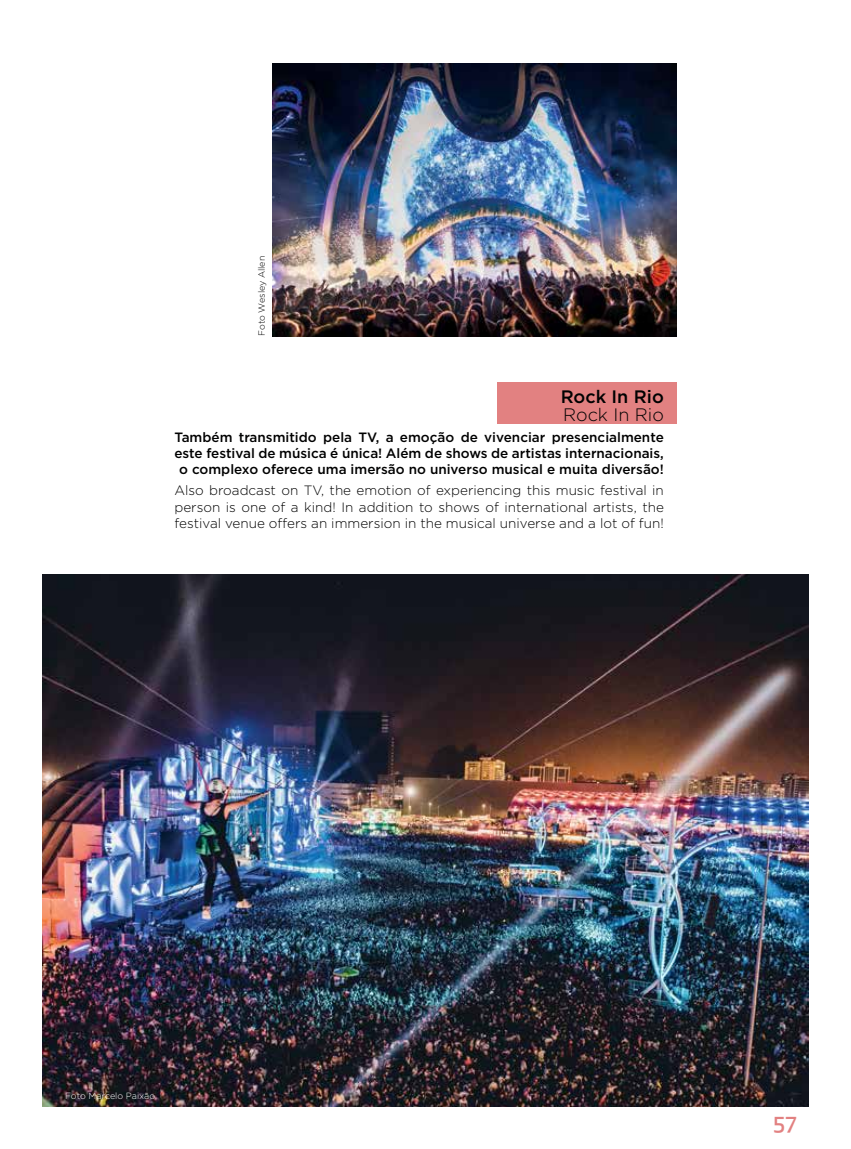
<style>
.page{position:relative;width:851px;height:1149px;background:#fff}
.page>*{position:absolute;margin:0;border:0;box-sizing:border-box;transform-origin:0 0}
.t1{font:500 21px "Apex New";color:#e28181}
.t2{font:500 18px "Gotham";color:#000101}
.t3{font:300 18px "Gotham";color:#000101}
.t4{font:300 13.5px/16.2px "Gotham";color:#000101;text-align:justify}
.t5{font:500 13.5px/16.2px "Gotham";color:#000101;text-align:center}
.t6{font:300 9px "Gotham";color:#fff}
.t7{font:300 9px "Gotham";color:#000}
</style>
<div class="page">
<img style="left:43px;top:574px;width:765px;height:532px">
<div style="left:497px;top:382px;width:179px;height:41px;background:#e28181"></div>
<img style="left:272px;top:64px;width:404px;height:272px">
<p class="t7" style="left:256px;top:336px;width:82px;rotate:-90deg">Foto Wesley Allen</p>
<h2 class="t2" style="left:560px;top:385px;width:105px">Rock In Rio</h2>
<h2 class="t3" style="left:563px;top:403px;width:102px">Rock In Rio</h2>
<p class="t5" style="left:174px;top:429px;width:491px">Também transmitido pela TV, a emoção de vivenciar presencialmente este festival de música é única! Além de shows de artistas internacionais, o complexo oferece uma imersão no universo musical e muita diversão!</p>
<p class="t4" style="left:174px;top:482px;width:491px">Also broadcast on TV, the emotion of experiencing this music festival in person is one of a kind! In addition to shows of international artists, the festival venue offers an immersion in the musical universe and a lot of fun!</p>
<p class="t6" style="left:65px;top:1089px;width:92px">Foto Marcelo Paixão</p>
<h1 class="t1" style="left:773px;top:1108px;width:25px">57</h1>
</div>
